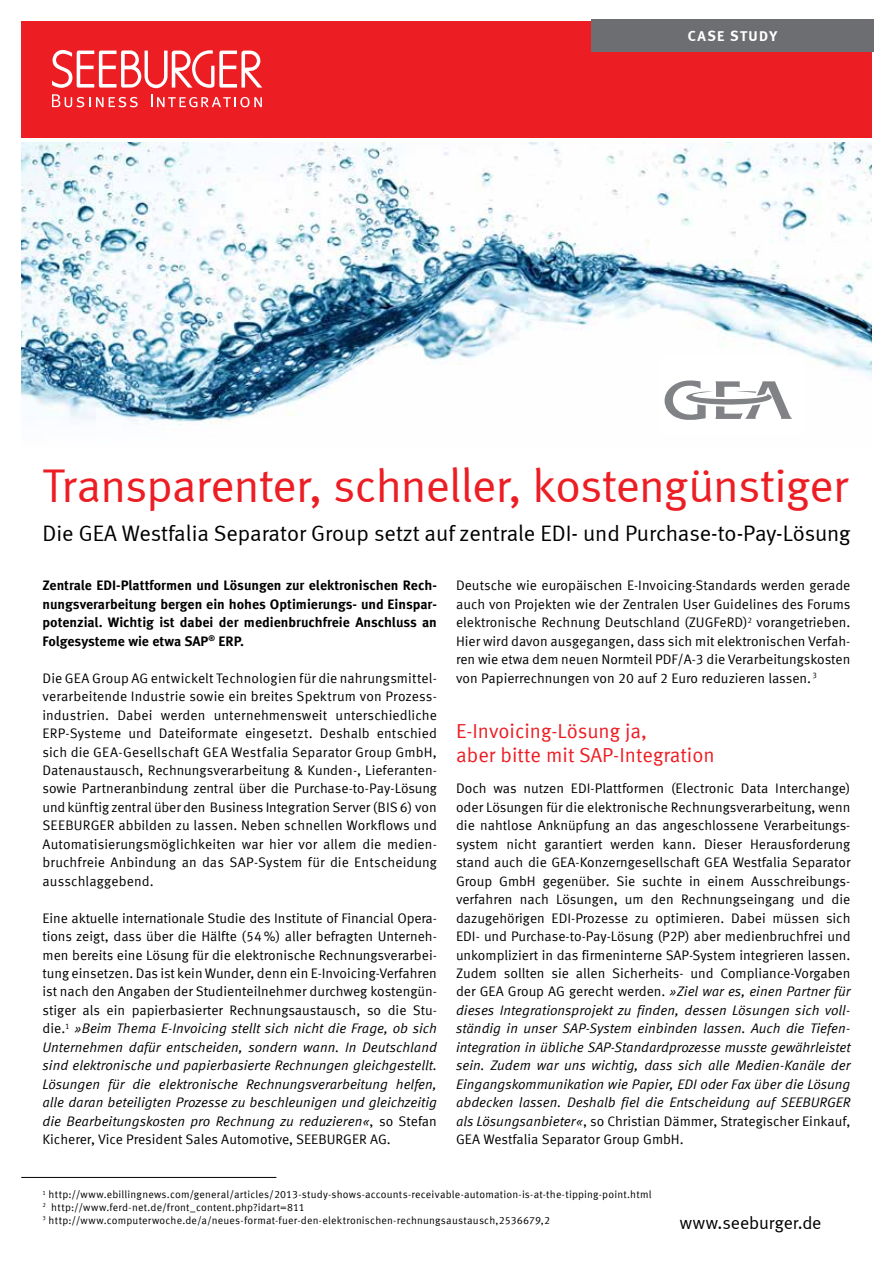
<style>
.page{position:relative;width:893px;height:1263px;background:#fff}
.page>*{position:absolute;margin:0;border:0;box-sizing:border-box;transform-origin:0 0}
.t1{font:47.25px "Meta Normal LF";letter-spacing:-.015em;color:#ed1d24}
.t2{font:22.35px "Meta Normal LF";color:#000}
.t3{font:20.25px/24.3px "Meta Offc Pro Norm";color:#ed1d24}
.t4{font:18px "Meta Normal LF";letter-spacing:-.005em;color:#000}
.t5{font:14.55px "Meta Bold LF";letter-spacing:.1em;color:#fff}
.t6{font:13.8px/18.5px "Meta Offc Pro Norm";color:#000;text-align:justify}
.t7{font:13.8px/18.5px "Meta Offc Pro Norm Ita";color:#000;text-align:justify}
.t8{font:700 13.8px/18.5px "Meta Offc Pro";color:#000;text-align:justify}
.t9{font:10.5px/12.6px "Meta Offc Pro Norm";letter-spacing:.02em;color:#000}
.s1{font-family:"Meta Offc Pro Norm"}
.s2{font-family:"Meta Offc Pro Norm Ita"}
</style>
<div class="page">
<img style="left:21px;top:142px;width:851px;height:277px">
<div style="left:21px;top:21px;width:851px;height:117px;background:#ed1d24"></div>
<div style="left:591px;top:19px;width:283px;height:33px;background:#6d6e71"></div>
<svg style="left:52px;top:50px;width:210px;height:38px"></svg>
<svg style="left:151px;top:94px;width:111px;height:13px"></svg>
<svg style="left:52px;top:94px;width:86px;height:13px"></svg>
<div style="left:661px;top:356px;width:143px;height:78px;background:#fff"></div>
<svg style="left:665px;top:380px;width:127px;height:40px"></svg>
<hr style="left:21px;top:1177px;width:255px;height:1px;background:#000">
<p class="t5" style="left:688px;top:28px;width:91px">CASE STUDY</p>
<h1 class="t1" style="left:43px;top:458px;width:807px">Transparenter, schneller, kostengünstiger</h1>
<h2 class="t2" style="left:43px;top:520px;width:809px">Die GEA Westfalia Separator Group setzt auf zentrale EDI- und Purchase-to-Pay-Lösung</h2>
<p class="t8" style="left:43px;top:576px;width:396px">Zentrale EDI-Plattformen und Lösungen zur elektronischen Rech&shy;nungsverarbeitung bergen ein hohes Optimierungs- und Einspar&shy;potenzial. Wichtig ist dabei der medienbruchfreie Anschluss an Folgesysteme wie etwa SAP<sup>®</sup> ERP.</p>
<p class="t6" style="left:43px;top:668px;width:396px">Die GEA Group AG entwickelt Technologien für die nahrungsmittel&shy;verarbeitende Industrie sowie ein breites Spektrum von Prozess&shy;industrien. Dabei werden unternehmensweit unterschiedliche ERP-Systeme und Dateiformate eingesetzt. Deshalb entschied sich die GEA-Gesellschaft GEA Westfalia Separator Group GmbH, Datenaustausch, Rechnungsverarbeitung &amp; Kunden-, Lieferanten&shy;sowie Partneranbindung zentral über die Purchase-to-Pay-Lösung und künftig zentral über den Business Integration Server (BIS 6) von SEEBURGER abbilden zu lassen. Neben schnellen Workflows und Automatisierungsmöglichkeiten war hier vor allem die medien&shy;bruchfreie Anbindung an das SAP-System für die Entscheidung ausschlaggebend.</p>
<p class="t6" style="left:43px;top:908px;width:396px">Eine aktuelle internationale Studie des Institute of Financial Opera&shy;tions zeigt, dass über die Hälfte (54 %) aller befragten Unterneh&shy;men bereits eine Lösung für die elektronische Rechnungsverarbei&shy;tung einsetzen. Das ist kein Wunder, denn ein E-Invoicing-Verfahren ist nach den Angaben der Studienteilnehmer durchweg kostengün&shy;stiger als ein papierbasierter Rechnungsaustausch, so die Stu-</p>
<p class="t7" style="left:43px;top:1018px;width:396px"><span class="s1">die.</span><sup>1</sup> »Beim Thema E-Invoicing stellt sich nicht die Frage, ob sich Unternehmen dafür entscheiden, sondern wann. In Deutschland sind elektronische und papierbasierte Rechnungen gleichgestellt.<br>Lösungen für die elektronische Rechnungsverarbeitung helfen, alle daran beteiligten Prozesse zu beschleunigen und gleichzeitig die Bearbeitungskosten pro Rechnung zu reduzieren«<span class="s1">, so Stefan</span></p>
<p class="t6" style="left:43px;top:1129px;width:350px">Kicherer, Vice President Sales Automotive, SEEBURGER AG.</p>
<p class="t6" style="left:456px;top:576px;width:396px">Deutsche wie europäischen E-Invoicing-Standards werden gerade auch von Projekten wie der Zentralen User Guidelines des Forums elektronische Rechnung Deutschland (ZUGFeRD)<sup>2</sup> vorangetrieben.<br>Hier wird davon ausgegangen, dass sich mit elektronischen Verfah&shy;ren wie etwa dem neuen Normteil PDF/A-3 die Verarbeitungskosten von Papierrechnungen von 20 auf 2 Euro reduzieren lassen. <sup>3</sup></p>
<h3 class="t3" style="left:456px;top:718px;width:260px">E-Invoicing-Lösung ja,<br>aber bitte mit SAP-Integration</h3>
<p class="t6" style="left:456px;top:778px;width:396px">Doch was nutzen EDI-Plattformen (Electronic Data Interchange) oder Lösungen für die elektronische Rechnungsverarbeitung, wenn die nahtlose Anknüpfung an das angeschlossene Verarbeitungs&shy;system nicht garantiert werden kann. Dieser Herausforderung stand auch die GEA-Konzerngesellschaft GEA Westfalia Separator Group GmbH gegenüber. Sie suchte in einem Ausschreibungs&shy;verfahren nach Lösungen, um den Rechnungseingang und die dazugehörigen EDI-Prozesse zu optimieren. Dabei müssen sich EDI- und Purchase-to-Pay-Lösung (P2P) aber medienbruchfrei und unkompliziert in das firmeninterne SAP-System integrieren lassen.<br>Zudem sollten sie allen Sicherheits- und Compliance-Vorgaben der GEA Group AG gerecht werden. <span class="s2">»Ziel war es, einen Partner für</span></p>
<p class="t7" style="left:456px;top:1000px;width:396px">dieses Integrationsprojekt zu finden, dessen Lösungen sich voll&shy;ständig in unser SAP-System einbinden lassen. Auch die Tiefen&shy;integration in übliche SAP-Standardprozesse musste gewährleistet sein. Zudem war uns wichtig, dass sich alle Medien-Kanäle der Eingangskommunikation wie Papier, EDI oder Fax über die Lösung abdecken lassen. Deshalb fiel die Entscheidung auf SEEBURGER</p>
<p class="t6" style="left:456px;top:1111px;width:396px"><span class="s2">als Lösungsanbieter«</span>, so Christian Dämmer, Strategischer Einkauf,<br>GEA Westfalia Separator Group GmbH.</p>
<p class="t9" style="left:43px;top:1188px;width:611px"><sup>1</sup> http://www.ebillingnews.com/general/articles/2013-study-shows-accounts-receivable-automation-is-at-the-tipping-point.html<br><sup>2</sup> http://www.ferd-net.de/front_content.php?idart=811<br><sup>3</sup> http://www.computerwoche.de/a/neues-format-fuer-den-elektronischen-rechnungsaustausch,2536679,2</p>
<h3 class="t4" style="left:680px;top:1212px;width:143px">www.seeburger.de</h3>
</div>
